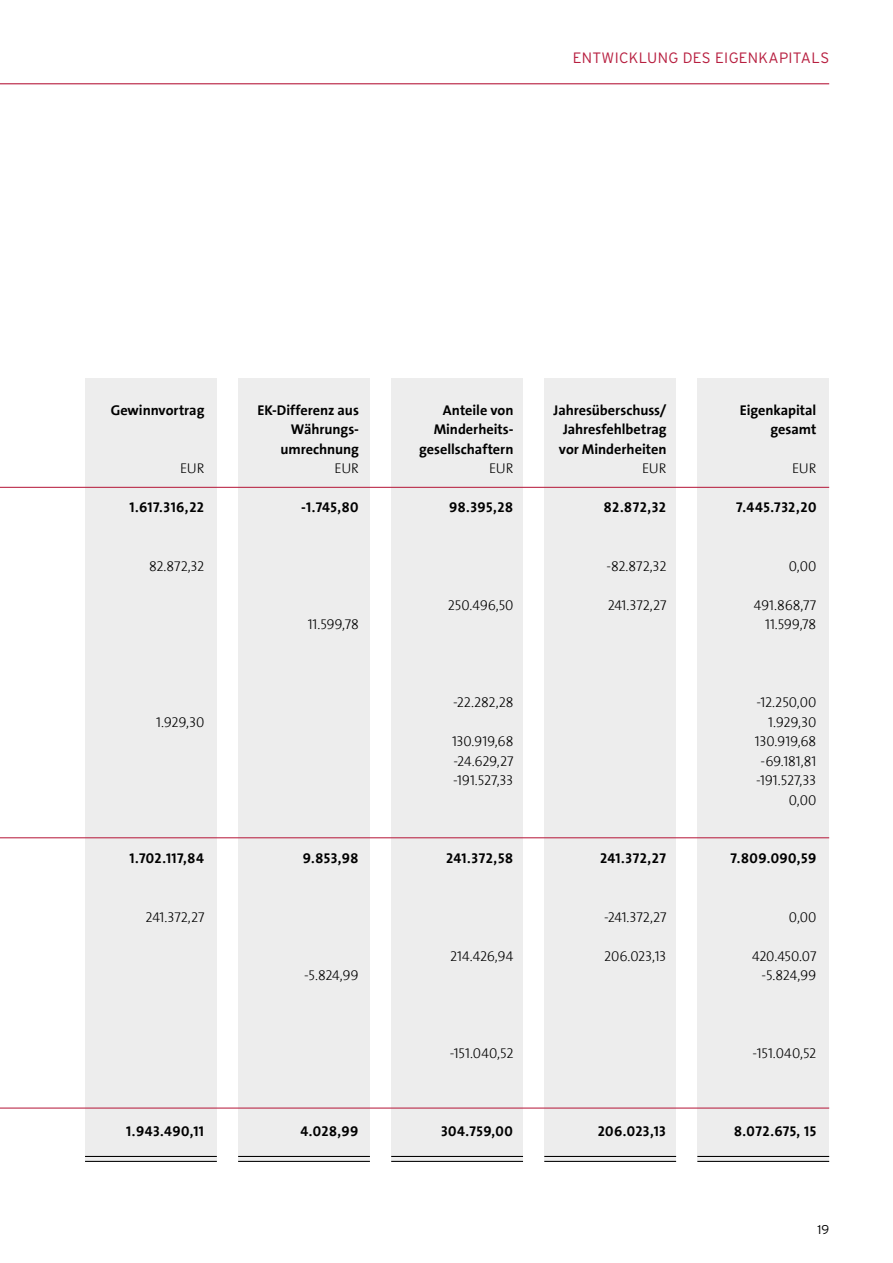
<style>
.page{position:relative;width:893px;height:1263px;background:#fff}
.page>*{position:absolute;margin:0;border:0;box-sizing:border-box;transform-origin:0 0}
.t1{font:300 15px "Interstate";letter-spacing:.02em;color:#b71e3f}
.t2{font:300 14.25px/19.5px "The Sans Caps";letter-spacing:-.015em;color:#000;text-align:right}
.t3{font:700 14.25px "The Sans Caps";letter-spacing:.03em;color:#000}
.t4{font:700 14.25px "The Sans B7";color:#000}
.t5{font:300 14.25px "The Sans";letter-spacing:-.02em;color:#000}
.t6{font:300 12.75px "Interstate";color:#000}
</style>
<div class="page">
<hr style="left:0;top:83px;width:829px;height:1px;background:#b71e3f">
<div style="left:85px;top:378px;width:132px;height:784px;background:#ededed"></div>
<div style="left:238px;top:378px;width:132px;height:784px;background:#ededed"></div>
<div style="left:391px;top:378px;width:132px;height:784px;background:#ededed"></div>
<div style="left:544px;top:378px;width:132px;height:784px;background:#ededed"></div>
<div style="left:697px;top:378px;width:132px;height:784px;background:#ededed"></div>
<hr style="left:85px;top:1156px;width:132px;height:1px;background:#000">
<hr style="left:85px;top:1161px;width:132px;height:1px;background:#000">
<hr style="left:391px;top:1156px;width:132px;height:1px;background:#000">
<hr style="left:391px;top:1161px;width:132px;height:1px;background:#000">
<hr style="left:238px;top:1156px;width:132px;height:1px;background:#000">
<hr style="left:238px;top:1161px;width:132px;height:1px;background:#000">
<hr style="left:544px;top:1156px;width:132px;height:1px;background:#000">
<hr style="left:544px;top:1161px;width:132px;height:1px;background:#000">
<hr style="left:697px;top:1156px;width:132px;height:1px;background:#000">
<hr style="left:697px;top:1161px;width:132px;height:1px;background:#000">
<hr style="left:0;top:487px;width:829px;height:1px;background:#b71e3f">
<hr style="left:0;top:837px;width:829px;height:1px;background:#b71e3f">
<hr style="left:0;top:1107px;width:829px;height:1px;background:#b71e3f">
<p class="t1" style="left:573px;top:50px;width:258px">ENTWICKLUNG DES EIGENKAPITALS</p>
<p class="t4" style="left:111px;top:401px;width:95px">Gewinnvortrag</p>
<p class="t4" style="left:257px;top:401px;width:103px">EK-Differenz aus</p>
<p class="t4" style="left:443px;top:401px;width:72px">Anteile von</p>
<p class="t4" style="left:554px;top:401px;width:114px">Jahresüberschuss/</p>
<p class="t4" style="left:740px;top:401px;width:78px">Eigenkapital</p>
<p class="t4" style="left:291px;top:420px;width:70px">Währungs-</p>
<p class="t4" style="left:434px;top:420px;width:81px">Minderheits-</p>
<p class="t4" style="left:563px;top:420px;width:105px">Jahresfehlbetrag</p>
<p class="t4" style="left:770px;top:420px;width:47px">gesamt</p>
<p class="t4" style="left:280px;top:440px;width:80px">umrechnung</p>
<p class="t4" style="left:419px;top:440px;width:96px">gesellschaftern</p>
<p class="t4" style="left:559px;top:440px;width:109px">vor Minderheiten</p>
<p class="t5" style="left:180px;top:461px;width:26px">EUR</p>
<p class="t5" style="left:335px;top:461px;width:26px">EUR</p>
<p class="t5" style="left:489px;top:461px;width:26px">EUR</p>
<p class="t5" style="left:642px;top:461px;width:26px">EUR</p>
<p class="t5" style="left:792px;top:461px;width:26px">EUR</p>
<p class="t3" style="left:129px;top:500px;width:76px">1.617.316,22</p>
<p class="t3" style="left:301px;top:500px;width:59px">-1.745,80</p>
<p class="t3" style="left:449px;top:500px;width:65px">98.395,28</p>
<p class="t3" style="left:604px;top:500px;width:64px">82.872,32</p>
<p class="t3" style="left:736px;top:500px;width:82px">7.445.732,20</p>
<p class="t2" style="left:149px;top:557px;width:57px">82.872,32</p>
<p class="t2" style="left:606px;top:557px;width:62px">-82.872,32</p>
<p class="t2" style="left:789px;top:557px;width:29px">0,00</p>
<p class="t2" style="left:448px;top:596px;width:67px">250.496,50</p>
<p class="t2" style="left:608px;top:596px;width:60px">241.372,27</p>
<p class="t2" style="left:754px;top:596px;width:64px">491.868,77</p>
<p class="t2" style="left:308px;top:615px;width:53px">11.599,78</p>
<p class="t2" style="left:765px;top:615px;width:53px">11.599,78</p>
<p class="t2" style="left:453px;top:693px;width:62px">-22.282,28</p>
<p class="t2" style="left:756px;top:693px;width:62px">-12.250,00</p>
<p class="t2" style="left:156px;top:713px;width:50px">1.929,30</p>
<p class="t2" style="left:768px;top:713px;width:50px">1.929,30</p>
<p class="t2" style="left:452px;top:732px;width:63px">130.919,68</p>
<p class="t2" style="left:755px;top:732px;width:63px">130.919,68</p>
<p class="t2" style="left:454px;top:752px;width:61px">-24.629,27</p>
<p class="t2" style="left:760px;top:752px;width:57px">-69.181,81</p>
<p class="t2" style="left:453px;top:771px;width:62px">-191.527,33</p>
<p class="t2" style="left:756px;top:771px;width:62px">-191.527,33<br>0,00</p>
<p class="t3" style="left:129px;top:851px;width:76px">1.702.117,84</p>
<p class="t3" style="left:303px;top:851px;width:57px">9.853,98</p>
<p class="t3" style="left:446px;top:851px;width:68px">241.372,58</p>
<p class="t3" style="left:600px;top:851px;width:68px">241.372,27</p>
<p class="t3" style="left:731px;top:851px;width:87px">7.809.090,59</p>
<p class="t2" style="left:146px;top:908px;width:60px">241.372,27</p>
<p class="t2" style="left:604px;top:908px;width:64px">-241.372,27</p>
<p class="t2" style="left:789px;top:908px;width:29px">0,00</p>
<p class="t2" style="left:450px;top:947px;width:65px">214.426,94</p>
<p class="t2" style="left:604px;top:947px;width:64px">206.023,13</p>
<p class="t2" style="left:752px;top:947px;width:66px">420.450.07</p>
<p class="t2" style="left:304px;top:966px;width:56px">-5.824,99</p>
<p class="t2" style="left:762px;top:966px;width:56px">-5.824,99</p>
<p class="t2" style="left:450px;top:1044px;width:65px">-151.040,52</p>
<p class="t2" style="left:753px;top:1044px;width:65px">-151.040,52</p>
<p class="t3" style="left:126px;top:1124px;width:79px">1.943.490,11</p>
<p class="t3" style="left:300px;top:1124px;width:59px">4.028,99</p>
<p class="t3" style="left:441px;top:1124px;width:73px">304.759,00</p>
<p class="t3" style="left:598px;top:1124px;width:70px">206.023,13</p>
<p class="t3" style="left:734px;top:1124px;width:84px">8.072.675, 15</p>
<p class="t6" style="left:817px;top:1222px;width:13px">19</p>
</div>
